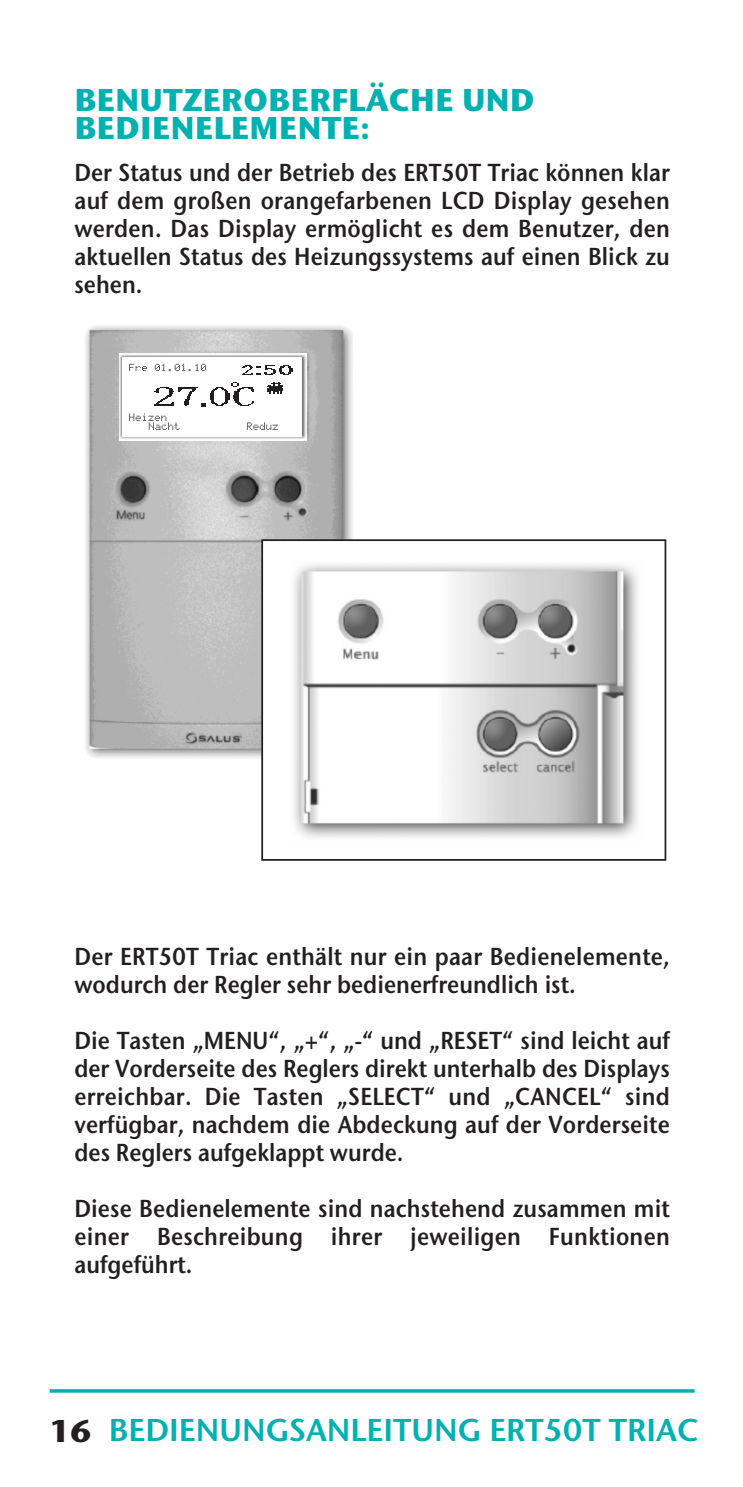
<style>
.page{position:relative;width:743px;height:1487px;background:#fff}
.page>*{position:absolute;margin:0;border:0;box-sizing:border-box;transform-origin:0 0}
.t1{font:700 31.5px/28px "Stone Sans ITC";color:#00b1b2}
.t2{font:31.5px "Stone Sans Sem ITCTT Semi";color:#00b1b2}
.t3{font:24.5px/28px "Stone Sans Sem ITCTT Semi";letter-spacing:.005em;color:#231f20;text-align:justify;scale:.9 1}
.s1{font-family:"Stone Sans ITC";font-weight:700;color:#231f20}
</style>
<div class="page">
<hr style="left:50px;top:1389px;width:644px;height:3px;background:#00b1b2">
<img style="left:85px;top:325px;width:268px;height:433px">
<img style="left:264px;top:542px;width:374px;height:296px">
<div style="left:261px;top:539px;width:405px;height:322px;border:2px solid #231f20"></div>
<img style="left:119px;top:354px;width:187px;height:86px">
<div style="left:122px;top:357px;width:180px;height:79px;background:#fff"></div>
<svg style="left:129px;top:364px;width:18px;height:7px"></svg>
<svg style="left:155px;top:364px;width:51px;height:7px"></svg>
<svg style="left:129px;top:413px;width:51px;height:17px"></svg>
<svg style="left:247px;top:422px;width:31px;height:8px"></svg>
<svg style="left:268px;top:382px;width:15px;height:12px"></svg>
<svg style="left:155px;top:383px;width:98px;height:24px"></svg>
<svg style="left:243px;top:365px;width:49px;height:10px"></svg>
<p class="t1" style="left:74px;top:84px;width:462px">BENUTZEROBERFLÄCHE UND<br>BEDIENELEMENTE:</p>
<p class="t3" style="left:74px;top:156px;width:663px">Der Status und der Betrieb des ERT50T Triac können klar auf dem großen orangefarbenen LCD Display gesehen werden. Das Display ermöglicht es dem Benutzer, den aktuellen Status des Heizungssystems auf einen Blick zu sehen.</p>
<p class="t3" style="left:74px;top:940px;width:663px">Der ERT50T Triac enthält nur ein paar Bedienelemente, wodurch der Regler sehr bedienerfreundlich ist.</p>
<p class="t3" style="left:74px;top:1024px;width:663px">Die Tasten „MENU“, „+“, „-“ und „RESET“ sind leicht auf der Vorderseite des Reglers direkt unterhalb des Displays erreichbar. Die Tasten „SELECT“ und „CANCEL“ sind verfügbar, nachdem die Abdeckung auf der Vorderseite des Reglers aufgeklappt wurde.</p>
<p class="t3" style="left:74px;top:1192px;width:663px">Diese Bedienelemente sind nachstehend zusammen mit einer Beschreibung ihrer jeweiligen Funktionen aufgeführt.</p>
<p class="t2" style="left:50px;top:1404px;width:650px"><span class="s1">16</span> BEDIENUNGSANLEITUNG ERT50T TRIAC</p>
</div>
